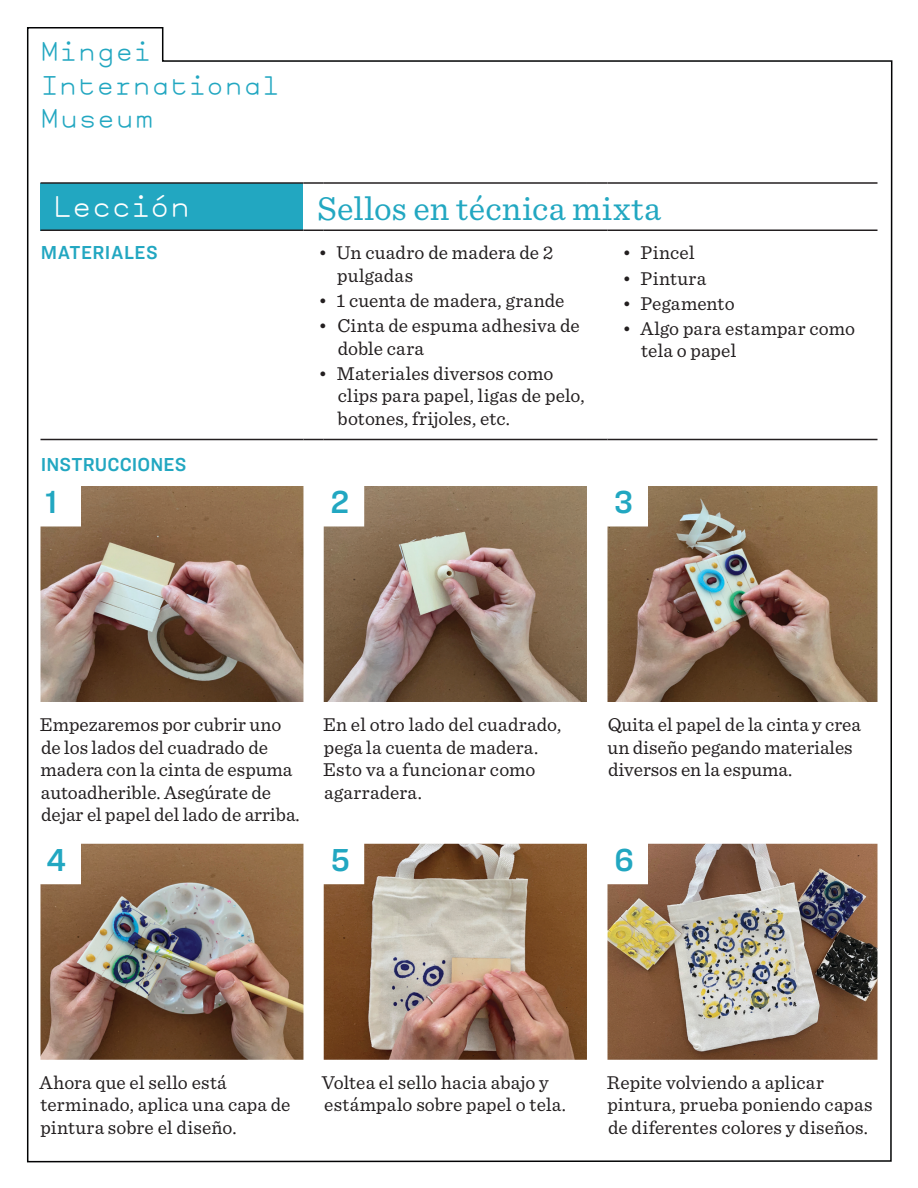
<style>
.page{position:relative;width:918px;height:1188px;background:#fff}
.page>*{position:absolute;margin:0;border:0;box-sizing:border-box;transform-origin:0 0}
.t1{font:34.5px "Sentinel";letter-spacing:.01em;color:#22a7c1}
.numbering{font:33px "Ringside Narrow Semi";color:#22a7c1}
.t2{font:28.5px "Mingei Mono";letter-spacing:-.045em;color:#fff}
.t3{font:25.5px "Mingei Mono";letter-spacing:.005em;color:#22a7c1}
.Directions{font:19.5px/22.5px "Sentinel";color:#231f20}
.Copy_Text{font:19.5px "Ringside Narrow Semi";letter-spacing:.01em;color:#22a7c1}
.Directions-2{font:19.5px "Sentinel";letter-spacing:.02em;color:#231f20}
</style>
<div class="page">
<img style="left:27px;top:27px;width:866px;height:1136px">
<p class="t3" style="left:40px;top:35px;width:113px">Mingei</p>
<p class="t3" style="left:40px;top:69px;width:241px">International</p>
<p class="t3" style="left:40px;top:102px;width:115px">Museum</p>
<p class="t2" style="left:53px;top:188px;width:139px">Lección</p>
<p class="t1" style="left:317px;top:183px;width:345px">Sellos en técnica mixta</p>
<p class="Copy_Text" style="left:41px;top:239px;width:118px">MATERIALES</p>
<p class="Directions" style="left:337px;top:240px;width:218px;text-indent:-19px">• Un cuadro de madera de 2 pulgadas</p>
<p class="Directions" style="left:318px;top:288px;width:248px">• 1 cuenta de madera, grande</p>
<p class="Directions" style="left:338px;top:313px;width:244px;text-indent:-19px">• Cinta de espuma adhesiva de doble cara</p>
<p class="Directions" style="left:338px;top:361px;width:249px;text-indent:-19px">• Materiales diversos como clips para papel, ligas de pelo, botones, frijoles, etc.</p>
<p class="Directions" style="left:622px;top:240px;width:74px">• Pincel</p>
<p class="Directions-2" style="left:622px;top:263px;width:85px">• Pintura</p>
<p class="Directions" style="left:622px;top:291px;width:114px">• Pegamento</p>
<p class="Directions" style="left:641px;top:316px;width:216px;text-indent:-19px">• Algo para estampar como tela o papel</p>
<p class="Copy_Text" style="left:41px;top:450px;width:147px">INSTRUCCIONES</p>
<p class="numbering" style="left:46px;top:478px;width:14px">1</p>
<p class="numbering" style="left:331px;top:478px;width:20px">2</p>
<p class="numbering" style="left:614px;top:478px;width:21px">3</p>
<p class="Directions" style="left:40px;top:712px;width:261px">Empezaremos por cubrir uno de los lados del cuadrado de madera con la cinta de espuma autoadherible. Asegúrate de dejar el papel del lado de arriba.</p>
<p class="Directions" style="left:323px;top:712px;width:240px">En el otro lado del cuadrado, pega la cuenta de madera.<br>Esto va a funcionar como agarradera.</p>
<p class="Directions" style="left:608px;top:712px;width:255px">Quita el papel de la cinta y crea un diseño pegando materiales diversos en la espuma.</p>
<p class="numbering" style="left:47px;top:837px;width:21px">4</p>
<p class="numbering" style="left:331px;top:837px;width:21px">5</p>
<p class="numbering" style="left:615px;top:837px;width:21px">6</p>
<p class="Directions" style="left:40px;top:1070px;width:252px">Ahora que el sello está terminado, aplica una capa de pintura sobre el diseño.</p>
<p class="Directions" style="left:322px;top:1070px;width:246px">Voltea el sello hacia abajo y estámpalo sobre papel o tela.</p>
<p class="Directions" style="left:607px;top:1070px;width:267px">Repite volviendo a aplicar pintura, prueba poniendo capas de diferentes colores y diseños.</p>
</div>
